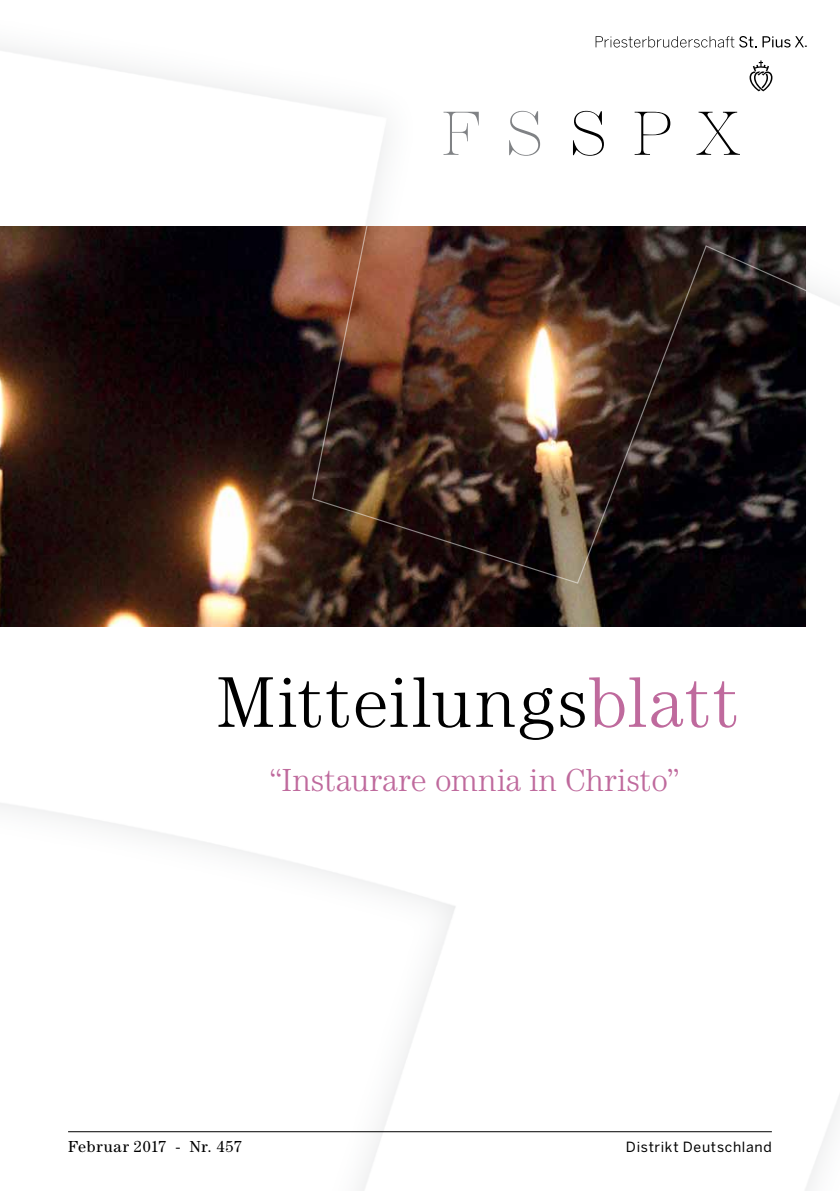
<style>
.page{position:relative;width:840px;height:1191px;background:#fff}
.page>*{position:absolute;margin:0;border:0;box-sizing:border-box;transform-origin:0 0}
.t1{font:300 72px "Century Std";letter-spacing:.03em;color:#000}
.t2{font:300 32px "Century Std";letter-spacing:.01em;color:#bf6a9d}
.t3{font:16px "Century Std";letter-spacing:.035em;color:#000}
.t4{font:14px "Benton Sans";letter-spacing:.05em;color:#000}
.s1{color:#bf6a9d}
</style>
<div class="page">
<img style="left:0;top:36px;width:839px;height:1155px">
<img style="left:0;top:227px;width:806px;height:399px">
<svg style="left:443px;top:112px;width:35px;height:43px"></svg>
<svg style="left:634px;top:112px;width:36px;height:43px"></svg>
<svg style="left:509px;top:111px;width:31px;height:45px"></svg>
<svg style="left:572px;top:111px;width:31px;height:45px"></svg>
<svg style="left:696px;top:112px;width:43px;height:43px"></svg>
<svg style="left:749px;top:60px;width:23px;height:31px"></svg>
<svg style="left:595px;top:36px;width:161px;height:12px"></svg>
<svg style="left:762px;top:36px;width:41px;height:11px"></svg>
<hr style="left:68px;top:1131px;width:703px;height:1px;background:#000">
<p class="t4" style="left:803px;top:34px;width:5px">.</p>
<h1 class="t1" style="left:217px;top:661px;width:522px">Mitteilungs<span class="s1">blatt</span></h1>
<p class="t2" style="left:269px;top:761px;width:411px">“Instaurare omnia in Christo”</p>
<p class="t3" style="left:68px;top:1137px;width:175px">Februar 2017 - Nr. 457</p>
<p class="t4" style="left:625px;top:1138px;width:147px">Distrikt Deutschland</p>
</div>
